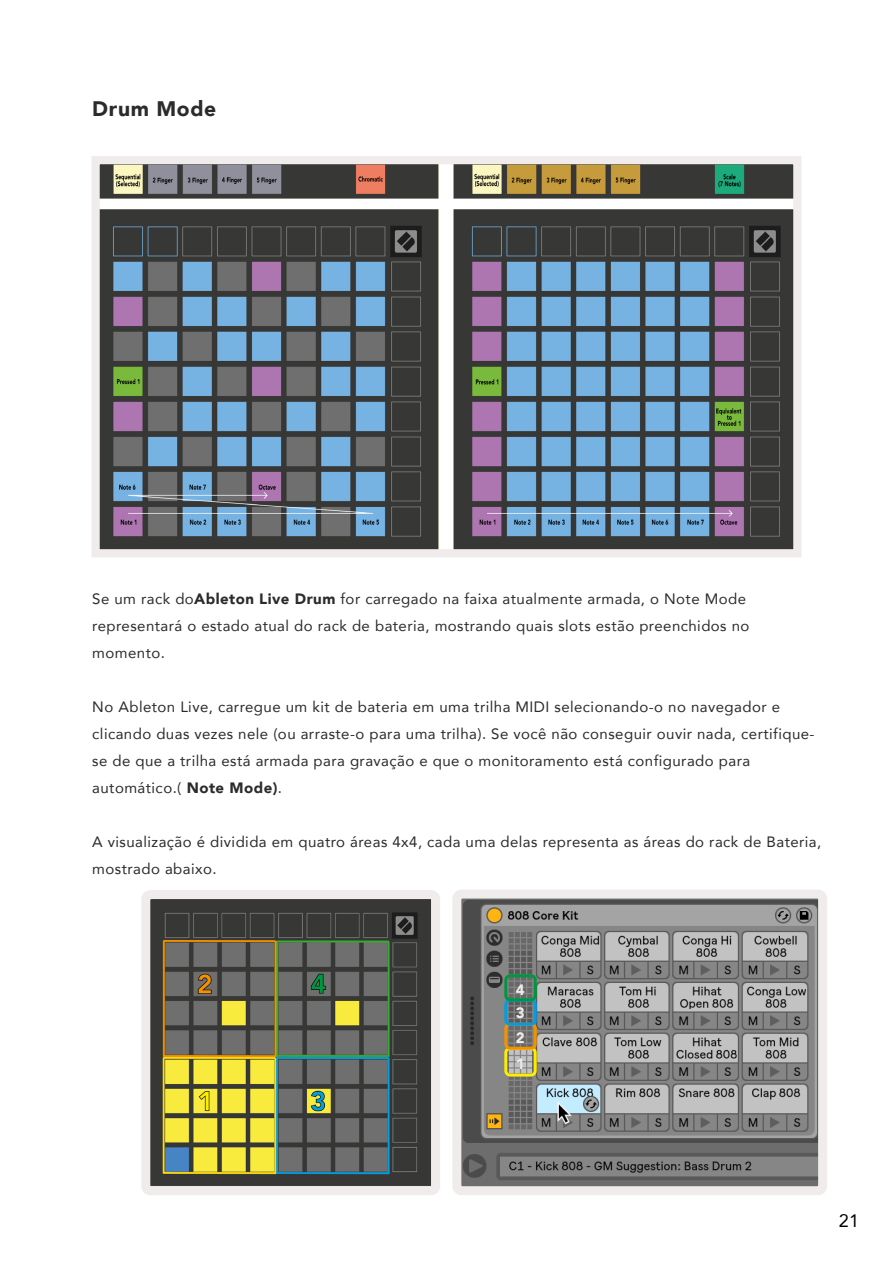
<style>
.page{position:relative;width:893px;height:1263px;background:#fff}
.page>*{position:absolute;margin:0;border:0;box-sizing:border-box;transform-origin:0 0}
.t1{font:900 21px "Avenir";letter-spacing:.03em;color:#2b2b2b}
.t2{font:18px "Avenir";color:#000}
.t3{font:15px/27px "Avenir";letter-spacing:.03em;color:#2b2b2b}
.t4{font:900 15px "Avenir";color:#f0eceb}
.s1{font-weight:900}
</style>
<div class="page">
<svg style="left:91px;top:156px;width:710px;height:401px"></svg>
<img style="left:151px;top:900px;width:279px;height:285px">
<div style="left:141px;top:890px;width:299px;height:305px;border:9px solid #f0eceb;border-radius:4px"></div>
<img style="left:462px;top:899px;width:355px;height:286px">
<div style="left:452px;top:889px;width:375px;height:306px;border:9px solid #f0eceb;border-radius:4px"></div>
<div style="left:504px;top:1047px;width:33px;height:29px;border:3px solid #ffed00;border-radius:4px"></div>
<div style="left:504px;top:1023px;width:33px;height:27px;border:3px solid #f39200;border-radius:4px"></div>
<div style="left:504px;top:999px;width:33px;height:27px;border:3px solid #009ee0;border-radius:4px"></div>
<div style="left:504px;top:974px;width:33px;height:27px;border:3px solid #009640;border-radius:4px"></div>
<h1 class="t1" style="left:92px;top:91px;width:125px">Drum Mode</h1>
<p class="t3" style="left:92px;top:585px;width:659px">Se um rack do<span class="s1">Ableton Live Drum</span> for carregado na faixa atualmente armada, o Note Mode representará o estado atual do rack de bateria, mostrando quais slots estão preenchidos no momento.</p>
<p class="t3" style="left:92px;top:693px;width:724px">No Ableton Live, carregue um kit de bateria em uma trilha MIDI selecionando-o no navegador e clicando duas vezes nele (ou arraste-o para uma trilha). Se você não conseguir ouvir nada, certifique&shy;se de que a trilha está armada para gravação e que o monitoramento está configurado para automático.( <span class="s1">Note Mode)</span>.</p>
<p class="t3" style="left:92px;top:828px;width:731px">A visualização é dividida em quatro áreas 4x4, cada uma delas representa as áreas do rack de Bateria, mostrado abaixo.</p>
<p class="t4" style="left:516px;top:976px;width:10px">4</p>
<p class="t4" style="left:516px;top:1000px;width:10px">3</p>
<p class="t4" style="left:516px;top:1025px;width:10px">2</p>
<p class="t4" style="left:516px;top:1051px;width:10px">1</p>
<p class="t2" style="left:839px;top:1206px;width:22px">21</p>
</div>
